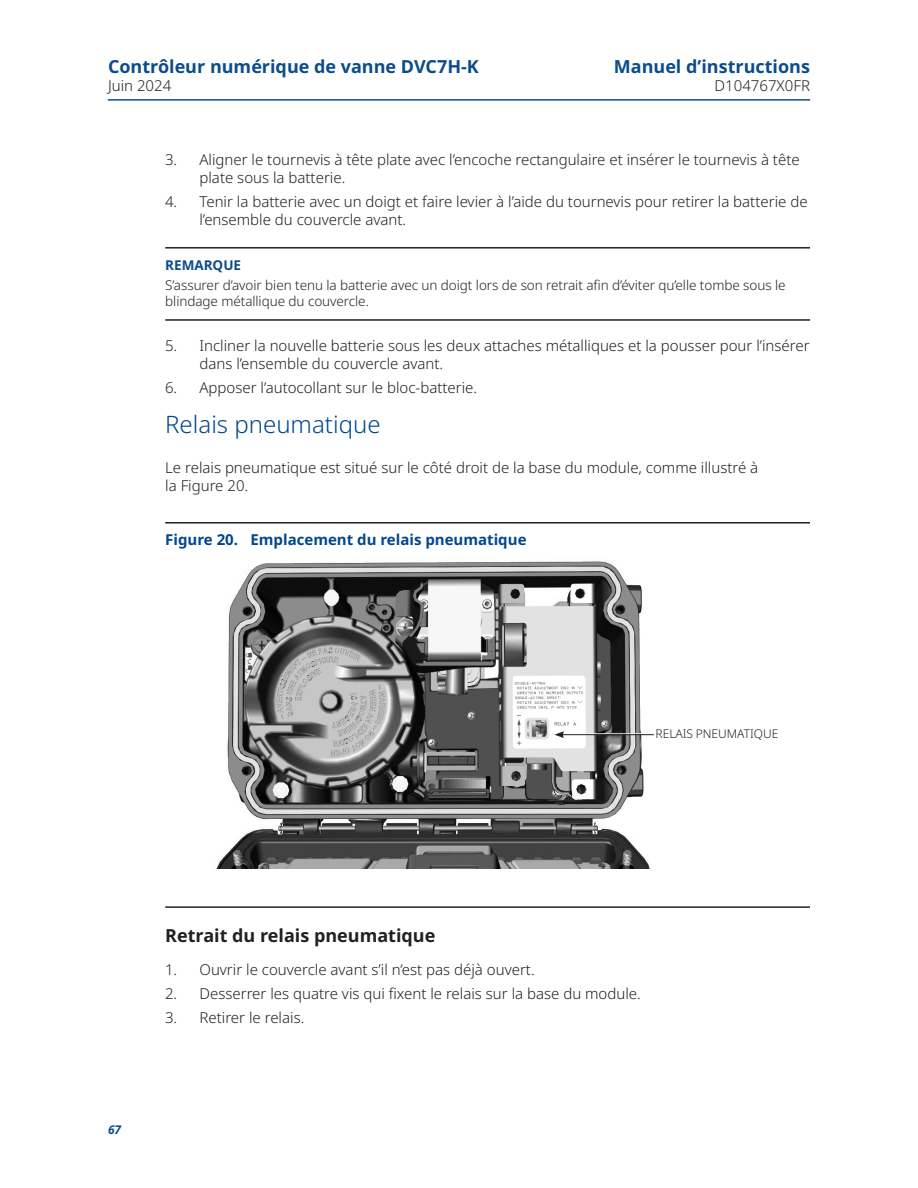
<style>
.page{position:relative;width:918px;height:1188px;background:#fff}
.page>*{position:absolute;margin:0;border:0;box-sizing:border-box;transform-origin:0 0}
._02_Chapter_Heading_1_1_1_copy{font:300 24px "Noto Sans";color:#01478d}
.t1{font:700 18px "Noto Sans";color:#0b4c8c}
._02_Chapter_Heading_1_1_1_1{font:700 18px "Noto Sans";color:#231f20}
._01_Body_Text{font:300 15px/18px "Noto Sans";color:#231f20}
.t2{font:700 15px "Noto Sans";color:#01478d}
._06_Important___Tip_Text{font:300 13.5px/16.2px "Noto Sans";letter-spacing:-.005em;color:#231f20}
._06_Important___Tip{font:700 13.5px "Noto Sans";color:#0b4c8c}
._03_Figure_call_outs{font:300 12px "Noto Sans";color:#231f20}
.t3{font:italic 700 12px "Noto Sans";color:#0b4c8c}
</style>
<div class="page">
<hr style="left:108px;top:99px;width:702px;height:2px;background:#0b4c8c">
<hr style="left:165px;top:247px;width:645px;height:2px;background:#231f20">
<hr style="left:165px;top:319px;width:645px;height:2px;background:#231f20">
<hr style="left:165px;top:522px;width:645px;height:2px;background:#231f20">
<hr style="left:165px;top:906px;width:645px;height:2px;background:#231f20">
<img style="left:217px;top:561px;width:437px;height:307px">
<hr style="left:562px;top:733px;width:92px;height:1px;background:#fff">
<hr style="left:562px;top:734px;width:92px;height:1px;background:#231f20">
<svg style="left:555px;top:730px;width:9px;height:8px"></svg>
<p class="t1" style="left:108px;top:57px;width:372px">Contrôleur numérique de vanne DVC7H-K</p>
<p class="t1" style="left:614px;top:57px;width:198px">Manuel d’instructions</p>
<p class="_01_Body_Text" style="left:108px;top:77px;width:65px">Juin 2024</p>
<p class="_01_Body_Text" style="left:715px;top:77px;width:97px">D104767X0FR</p>
<p class="_01_Body_Text" style="left:200px;top:151px;width:602px;text-indent:-34px">3. Aligner le tournevis à tête plate avec l’encoche rectangulaire et insérer le tournevis à tête plate sous la batterie.</p>
<p class="_01_Body_Text" style="left:200px;top:193px;width:610px;text-indent:-34px">4. Tenir la batterie avec un doigt et faire levier à l’aide du tournevis pour retirer la batterie de l’ensemble du couvercle avant.</p>
<p class="_06_Important___Tip" style="left:165px;top:257px;width:77px">REMARQUE</p>
<p class="_06_Important___Tip_Text" style="left:165px;top:278px;width:622px">S’assurer d’avoir bien tenu la batterie avec un doigt lors de son retrait afin d’éviter qu’elle tombe sous le blindage métallique du couvercle.</p>
<p class="_01_Body_Text" style="left:200px;top:337px;width:612px;text-indent:-34px">5. Incliner la nouvelle batterie sous les deux attaches métalliques et la pousser pour l’insérer dans l’ensemble du couvercle avant.</p>
<p class="_01_Body_Text" style="left:165px;top:379px;width:314px">6. Apposer l’autocollant sur le bloc-batterie.</p>
<p class="_02_Chapter_Heading_1_1_1_copy" style="left:165px;top:410px;width:217px">Relais pneumatique</p>
<p class="_01_Body_Text" style="left:165px;top:459px;width:595px">Le relais pneumatique est situé sur le côté droit de la base du module, comme illustré à la Figure 20.</p>
<p class="t2" style="left:165px;top:531px;width:363px">Figure 20. Emplacement du relais pneumatique</p>
<p class="_03_Figure_call_outs" style="left:656px;top:727px;width:124px">RELAIS PNEUMATIQUE</p>
<p class="t3" style="left:108px;top:1121px;width:15px">67</p>
<p class="_02_Chapter_Heading_1_1_1_1" style="left:165px;top:926px;width:272px">Retrait du relais pneumatique</p>
<p class="_01_Body_Text" style="left:165px;top:961px;width:371px">1. Ouvrir le couvercle avant s’il n’est pas déjà ouvert.</p>
<p class="_01_Body_Text" style="left:165px;top:985px;width:477px">2. Desserrer les quatre vis qui fixent le relais sur la base du module.</p>
<p class="_01_Body_Text" style="left:165px;top:1009px;width:141px">3. Retirer le relais.</p>
</div>
